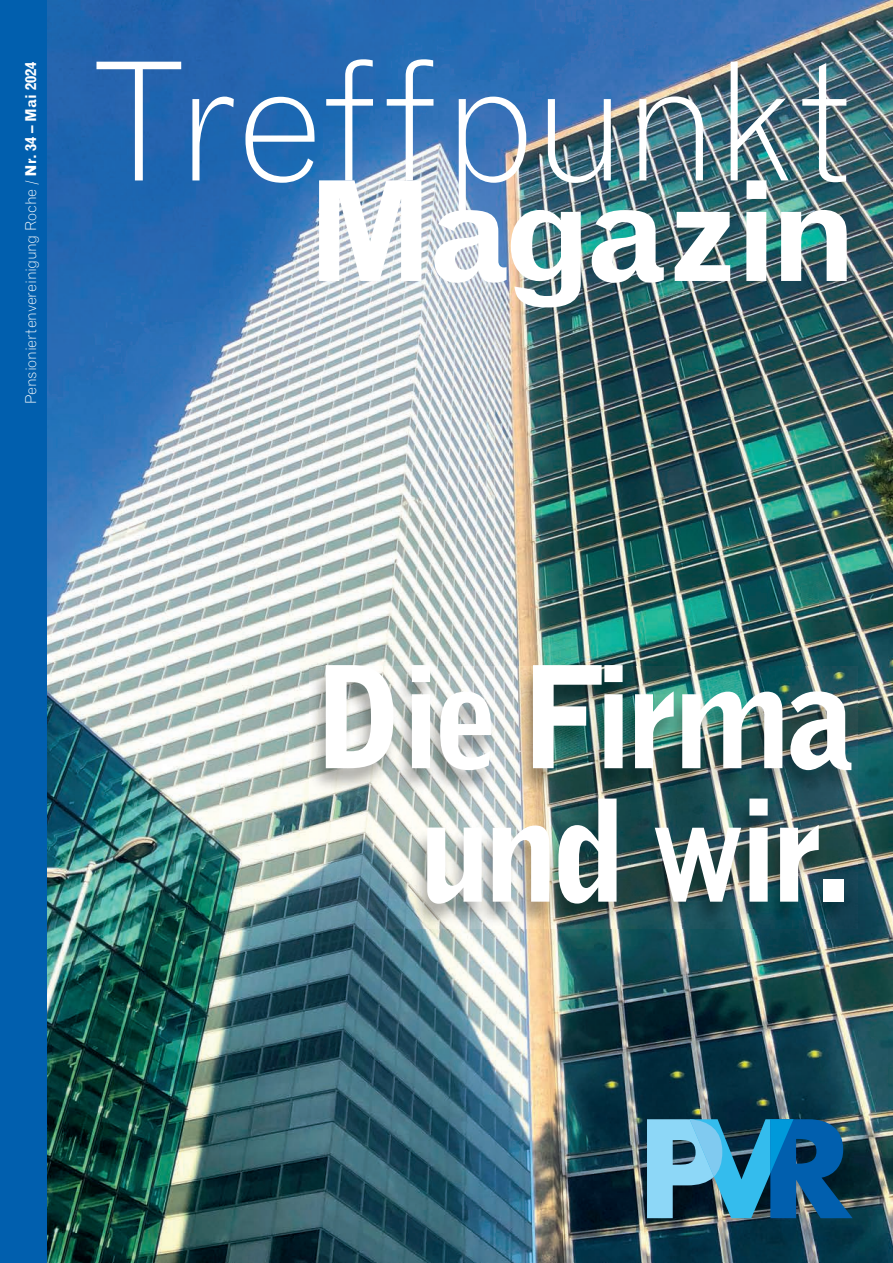
<style>
.page{position:relative;width:893px;height:1263px;background:#fff}
.page>*{position:absolute;margin:0;border:0;box-sizing:border-box;transform-origin:0 0}
.t1{font:300 164.7px "Grotesque MT Std";letter-spacing:-.005em;color:#fff}
.t2{font:700 139.5px "Grotesque MT Std";letter-spacing:-.05em;color:#fff}
.t3{font:900 138px/133.5px "Grotesque MT Std";letter-spacing:-.065em;color:#fff;text-align:right}
.t4{font:300 15px "Grotesque MT Std";letter-spacing:-.02em;color:#fff}
.s1{font-weight:700}
</style>
<div class="page">
<img style="left:47px;top:0;width:846px;height:1263px">
<div style="left:0;top:0;width:47px;height:1263px;background:#015fae"></div>
<svg style="left:647px;top:1119px;width:206px;height:99px;background:#347ea6"></svg>
<img style="left:309px;top:666px;width:548px;height:262px">
<p class="t4" style="left:22px;top:404px;width:344px;rotate:-90deg">Pensioniertenvereinigung Roche / <span class="s1">Nr. 34 – Mai 2024</span></p>
<h1 class="t1" style="left:86px;top:23px;width:768px">Treffpunkt</h1>
<h2 class="t2" style="left:306px;top:150px;width:554px">Magazin</h2>
<h3 class="t3" style="left:313px;top:651px;width:545px">Die Firma und wir.</h3>
</div>
